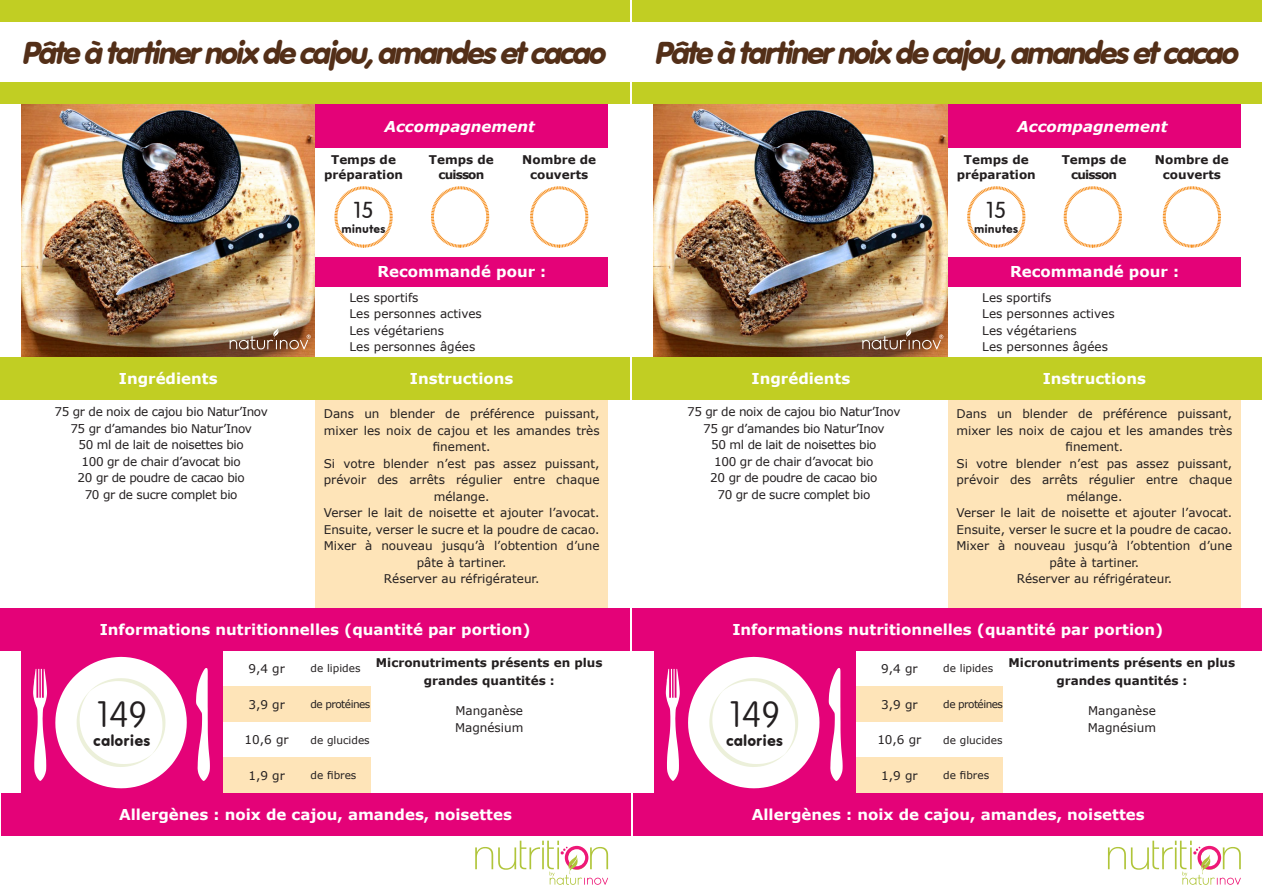
<style>
.page{position:relative;width:1263px;height:893px;background:#fff}
.page>*{position:absolute;margin:0;border:0;box-sizing:border-box;transform-origin:0 0}
.t1{font:100 35.85px "VAG Rounded";color:#231f20}
.t2{font:italic 33px "VAG Round";color:#532f18}
.t3{font:300 22.5px "VAG Rounded";color:#231f20}
.t4{font:15.9px "VAG Round";color:#231f20}
.t5{font:700 15px "Verdana";color:#fff}
.t6{font:italic 700 15px "Verdana";color:#fff}
.t7{font:12px/16.5px "Verdana";color:#231f20;text-align:center}
.t8{font:12px "Verdana";letter-spacing:-.03em;color:#231f20}
.t9{font:700 12px/14.4px "Verdana";color:#231f20;text-align:center}
.t10{font:700 12px/14.4px "Verdana";letter-spacing:-.07em;color:#231f20;text-align:center}
.t11{font:12px "VAG Round";color:#231f20}
.t12{font:10.5px "Verdana";color:#231f20}
.t13{font:10.5px "Verdana";letter-spacing:-.05em;color:#231f20}
</style>
<div class="page">
<img style="left:21px;top:104px;width:294px;height:253px">
<div style="left:315px;top:400px;width:293px;height:211px;background:#fee4b8"></div>
<div style="left:0;top:357px;width:629px;height:43px;background:#c1ce23"></div>
<div style="left:0;top:608px;width:629px;height:42px;background:#e40278"></div>
<div style="left:1px;top:793px;width:629px;height:43px;background:#e40278"></div>
<div style="left:0;top:0;width:629px;height:21px;background:#c1ce23"></div>
<div style="left:0;top:82px;width:629px;height:22px;background:#c1ce23"></div>
<div style="left:316px;top:104px;width:292px;height:43px;background:#e40278"></div>
<div style="left:316px;top:257px;width:292px;height:30px;background:#e40278"></div>
<div style="left:223px;top:686px;width:147px;height:36px;background:#fee4b8"></div>
<div style="left:223px;top:757px;width:147px;height:36px;background:#fee4b8"></div>
<svg style="left:334px;top:186px;width:59px;height:62px"></svg>
<svg style="left:431px;top:186px;width:59px;height:62px"></svg>
<svg style="left:530px;top:186px;width:59px;height:62px"></svg>
<svg style="left:475px;top:841px;width:133px;height:44px"></svg>
<div style="left:21px;top:647px;width:202px;height:148px;background:#e40278"></div>
<svg style="left:55px;top:657px;width:132px;height:131px"></svg>
<svg style="left:196px;top:668px;width:14px;height:113px"></svg>
<svg style="left:33px;top:669px;width:14px;height:112px"></svg>
<svg style="left:230px;top:328px;width:81px;height:22px;background:#9b785f"></svg>
<img style="left:654px;top:104px;width:293px;height:253px">
<div style="left:948px;top:400px;width:293px;height:211px;background:#fee4b8"></div>
<div style="left:633px;top:357px;width:629px;height:43px;background:#c1ce23"></div>
<div style="left:633px;top:608px;width:629px;height:42px;background:#e40278"></div>
<div style="left:634px;top:793px;width:629px;height:43px;background:#e40278"></div>
<div style="left:633px;top:0;width:629px;height:21px;background:#c1ce23"></div>
<div style="left:633px;top:82px;width:629px;height:22px;background:#c1ce23"></div>
<div style="left:948px;top:104px;width:293px;height:43px;background:#e40278"></div>
<div style="left:948px;top:257px;width:293px;height:30px;background:#e40278"></div>
<div style="left:855px;top:686px;width:148px;height:36px;background:#fee4b8"></div>
<div style="left:855px;top:757px;width:148px;height:36px;background:#fee4b8"></div>
<svg style="left:967px;top:186px;width:59px;height:62px"></svg>
<svg style="left:1063px;top:186px;width:59px;height:62px"></svg>
<svg style="left:1162px;top:186px;width:59px;height:62px"></svg>
<svg style="left:1108px;top:841px;width:133px;height:44px"></svg>
<div style="left:654px;top:647px;width:201px;height:148px;background:#e40278"></div>
<svg style="left:688px;top:657px;width:131px;height:131px"></svg>
<svg style="left:829px;top:668px;width:14px;height:113px"></svg>
<svg style="left:666px;top:669px;width:14px;height:112px"></svg>
<svg style="left:862px;top:328px;width:81px;height:22px;background:#9b7960"></svg>
<p class="t2" style="left:21px;top:34px;width:593px">Pâteàtartinernoixdecajou,amandesetcacao</p>
<p class="t2" style="left:653px;top:34px;width:593px">Pâteàtartinernoixdecajou,amandesetcacao</p>
<p class="t6" style="left:384px;top:116px;width:152px">Accompagnement</p>
<p class="t6" style="left:1017px;top:116px;width:152px">Accompagnement</p>
<p class="t9" style="left:331px;top:152px;width:66px">Temps de</p>
<p class="t9" style="left:324px;top:167px;width:81px">préparation</p>
<p class="t10" style="left:429px;top:152px;width:66px">Temps de cuisson</p>
<p class="t9" style="left:522px;top:152px;width:75px">Nombre de couverts</p>
<p class="t9" style="left:964px;top:152px;width:66px">Temps de</p>
<p class="t9" style="left:957px;top:167px;width:81px">préparation</p>
<p class="t10" style="left:1062px;top:152px;width:66px">Temps de cuisson</p>
<p class="t9" style="left:1155px;top:152px;width:75px">Nombre de couverts</p>
<p class="t3" style="left:354px;top:198px;width:21px">15</p>
<p class="t11" style="left:341px;top:222px;width:46px">minutes</p>
<p class="t3" style="left:986px;top:198px;width:21px">15</p>
<p class="t11" style="left:974px;top:222px;width:46px">minutes</p>
<p class="t5" style="left:377px;top:261px;width:170px">Recommandé pour :</p>
<p class="t7" style="left:350px;top:289px;width:70px">Les sportifs</p>
<p class="t7" style="left:350px;top:305px;width:134px">Les personnes actives</p>
<p class="t7" style="left:350px;top:322px;width:96px">Les végétariens</p>
<p class="t7" style="left:350px;top:338px;width:127px">Les personnes âgées</p>
<p class="t5" style="left:1010px;top:261px;width:170px">Recommandé pour :</p>
<p class="t7" style="left:982px;top:289px;width:70px">Les sportifs</p>
<p class="t7" style="left:982px;top:305px;width:134px">Les personnes actives</p>
<p class="t7" style="left:982px;top:322px;width:96px">Les végétariens</p>
<p class="t7" style="left:982px;top:338px;width:127px">Les personnes âgées</p>
<p class="t5" style="left:119px;top:368px;width:100px">Ingrédients</p>
<p class="t5" style="left:410px;top:368px;width:105px">Instructions</p>
<p class="t5" style="left:751px;top:368px;width:100px">Ingrédients</p>
<p class="t5" style="left:1043px;top:368px;width:105px">Instructions</p>
<p class="t8" style="left:54px;top:404px;width:215px">75 gr de noix de cajou bio Natur’Inov</p>
<p class="t8" style="left:70px;top:420px;width:183px">75 gr d’amandes bio Natur’Inov</p>
<p class="t8" style="left:78px;top:437px;width:167px">50 ml de lait de noisettes bio</p>
<p class="t8" style="left:81px;top:453px;width:161px">100 gr de chair d’avocat bio</p>
<p class="t8" style="left:78px;top:470px;width:169px">20 gr de poudre de cacao bio</p>
<p class="t8" style="left:85px;top:486px;width:154px">70 gr de sucre complet bio</p>
<p class="t7" style="left:324px;top:406px;width:277px">Dans un blender de préférence puissant, mixer les noix de cajou et les amandes très finement.</p>
<p class="t7" style="left:324px;top:455px;width:277px">Si votre blender n’est pas assez puissant, prévoir des arrêts régulier entre chaque mélange.</p>
<p class="t7" style="left:324px;top:505px;width:277px;text-align:left">Verser le lait de noisette et ajouter l’avocat.<br>Ensuite, verser le sucre et la poudre de cacao.</p>
<p class="t7" style="left:324px;top:538px;width:277px">Mixer à nouveau jusqu’à l’obtention d’une pâte à tartiner.</p>
<p class="t7" style="left:384px;top:571px;width:157px">Réserver au réfrigérateur.</p>
<p class="t8" style="left:687px;top:404px;width:215px">75 gr de noix de cajou bio Natur’Inov</p>
<p class="t8" style="left:703px;top:420px;width:183px">75 gr d’amandes bio Natur’Inov</p>
<p class="t8" style="left:711px;top:437px;width:167px">50 ml de lait de noisettes bio</p>
<p class="t8" style="left:714px;top:453px;width:161px">100 gr de chair d’avocat bio</p>
<p class="t8" style="left:710px;top:470px;width:169px">20 gr de poudre de cacao bio</p>
<p class="t8" style="left:717px;top:486px;width:154px">70 gr de sucre complet bio</p>
<p class="t7" style="left:956px;top:406px;width:277px">Dans un blender de préférence puissant, mixer les noix de cajou et les amandes très finement.</p>
<p class="t7" style="left:956px;top:455px;width:277px">Si votre blender n’est pas assez puissant, prévoir des arrêts régulier entre chaque mélange.</p>
<p class="t7" style="left:956px;top:505px;width:277px;text-align:left">Verser le lait de noisette et ajouter l’avocat.<br>Ensuite, verser le sucre et la poudre de cacao.</p>
<p class="t7" style="left:956px;top:538px;width:277px">Mixer à nouveau jusqu’à l’obtention d’une pâte à tartiner.</p>
<p class="t7" style="left:1017px;top:571px;width:157px">Réserver au réfrigérateur.</p>
<p class="t5" style="left:100px;top:619px;width:432px">Informations nutritionnelles (quantité par portion)</p>
<p class="t5" style="left:732px;top:619px;width:432px">Informations nutritionnelles (quantité par portion)</p>
<p class="t1" style="left:96px;top:694px;width:53px">149</p>
<p class="t4" style="left:93px;top:732px;width:59px">calories</p>
<p class="t9" style="left:376px;top:654px;width:228px;line-height:18px">Micronutriments présents en plus grandes quantités :</p>
<p class="t7" style="left:455px;top:703px;width:69px">Manganèse</p>
<p class="t7" style="left:455px;top:719px;width:70px">Magnésium</p>
<p class="t7" style="left:248px;top:660px;width:38px">9,4 gr</p>
<p class="t12" style="left:311px;top:661px;width:51px">de lipides</p>
<p class="t7" style="left:248px;top:696px;width:38px">3,9 gr</p>
<p class="t13" style="left:311px;top:697px;width:61px">de protéines</p>
<p class="t7" style="left:245px;top:731px;width:46px">10,6 gr</p>
<p class="t7" style="left:248px;top:767px;width:38px">1,9 gr</p>
<p class="t12" style="left:311px;top:768px;width:47px">de fibres</p>
<p class="t12" style="left:311px;top:732px;width:61px">de glucides</p>
<p class="t1" style="left:729px;top:694px;width:53px">149</p>
<p class="t4" style="left:726px;top:732px;width:59px">calories</p>
<p class="t9" style="left:1008px;top:654px;width:228px;line-height:18px">Micronutriments présents en plus grandes quantités :</p>
<p class="t7" style="left:1088px;top:703px;width:69px">Manganèse</p>
<p class="t7" style="left:1088px;top:719px;width:70px">Magnésium</p>
<p class="t7" style="left:881px;top:660px;width:38px">9,4 gr</p>
<p class="t12" style="left:943px;top:661px;width:51px">de lipides</p>
<p class="t7" style="left:881px;top:696px;width:38px">3,9 gr</p>
<p class="t13" style="left:943px;top:697px;width:61px">de protéines</p>
<p class="t7" style="left:877px;top:731px;width:46px">10,6 gr</p>
<p class="t7" style="left:881px;top:767px;width:38px">1,9 gr</p>
<p class="t12" style="left:943px;top:768px;width:47px">de fibres</p>
<p class="t12" style="left:943px;top:732px;width:61px">de glucides</p>
<p class="t5" style="left:119px;top:804px;width:394px">Allergènes : noix de cajou, amandes, noisettes</p>
<p class="t5" style="left:752px;top:804px;width:394px">Allergènes : noix de cajou, amandes, noisettes</p>
</div>
